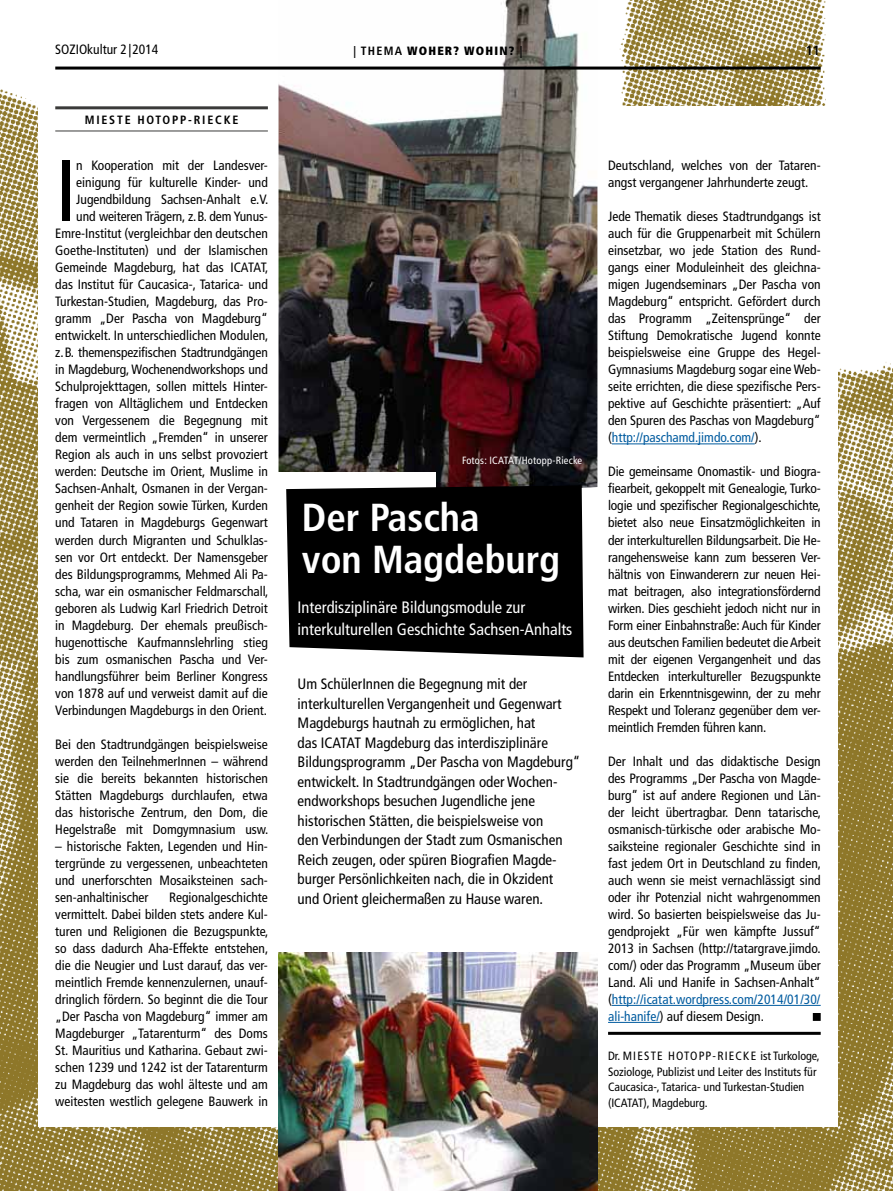
<style>
.page{position:relative;width:893px;height:1191px;background:#fff}
.page>*{position:absolute;margin:0;border:0;box-sizing:border-box;transform-origin:0 0}
.t1{font:condensed 86.55px "Frutiger LT Com";color:#000}
.t2{font:700 condensed 39px/42px "Frutiger LT Com";color:#fff}
.t3{font:condensed 16.5px/22.5px "Frutiger LT Com";color:#fff}
.t4{font:condensed 15px/19.5px "Frutiger LT Com";color:#000}
.t5{font:condensed 13.5px/17px "Frutiger LT Com";color:#000;text-align:justify}
.t6{font:700 condensed 13.5px "Frutiger LT Com";color:#000}
.t7{font:condensed 12px/15.5px "Frutiger LT Com";color:#000}
.t8{font:900 condensed 12px "Frutiger LT Com";letter-spacing:.1em;color:#000}
.t9{font:700 condensed 12px "Frutiger LT Com";letter-spacing:.15em;color:#000}
.t10{font:condensed 10.5px "Frutiger LT Com";letter-spacing:.02em;color:#fff}
.s1{font-weight:700}
.s2{color:#005b9f}
</style>
<div class="page">
<img style="left:0;top:0;width:893px;height:1191px">
<div style="left:38px;top:106px;width:800px;height:1021px;background:#fff"></div>
<img style="left:279px;top:0;width:318px;height:488px">
<hr style="left:55px;top:67px;width:766px;height:3px;background:#000">
<div style="left:268px;top:472px;width:168px;height:196px;background:#fff"></div>
<div style="left:286px;top:485px;width:298px;height:172px;background:#000"></div>
<hr style="left:55px;top:106px;width:213px;height:3px;background:#3a3a39">
<hr style="left:55px;top:131px;width:213px;height:1px;background:#3a3a39">
<hr style="left:612px;top:443px;width:143px;height:1px;background:#005b9f">
<hr style="left:612px;top:1005px;width:209px;height:1px;background:#005b9f">
<hr style="left:608px;top:1022px;width:52px;height:1px;background:#005b9f">
<hr style="left:608px;top:1031px;width:213px;height:3px;background:#000">
<svg style="left:813px;top:1013px;width:8px;height:8px"></svg>
<img style="left:279px;top:952px;width:318px;height:239px">
<p class="t5" style="left:55px;top:41px;width:105px">SOZIOkultur 2|2014</p>
<p class="t8" style="left:353px;top:44px;width:171px"><span class="s1">| THEMA</span> WOHER? WOHIN? <span class="s1">|</span></p>
<p class="t6" style="left:806px;top:42px;width:16px">11</p>
<p class="t9" style="left:85px;top:113px;width:155px">MIESTE HOTOPP-RIECKE</p>
<p class="t5" style="left:55px;top:157px;width:215px;text-align:right">n Kooperation mit der Landesver&shy;einigung für kulturelle Kinder- und Jugendbildung Sachsen-Anhalt e.V. und weiteren Trägern, z.B. dem Yunus-Emre-Institut (vergleichbar den deutschen Goethe-Instituten) und der Islamischen Gemeinde Magdeburg, hat das ICATAT, das Institut für Caucasica-, Tatarica- und Turkestan-Studien, Magdeburg, das Pro&shy;gramm „Der Pascha von Magdeburg“ entwickelt. In unterschiedlichen Modulen, z.B. themenspezifischen Stadtrundgängen in Magdeburg, Wochenendworkshops und Schulprojekttagen, sollen mittels Hinter&shy;fragen von Alltäglichem und Entdecken von Vergessenem die Begegnung mit dem vermeintlich „Fremden“ in unserer Region als auch in uns selbst provoziert werden: Deutsche im Orient, Muslime in Sachsen-Anhalt, Osmanen in der Vergan&shy;genheit der Region sowie Türken, Kurden und Tataren in Magdeburgs Gegenwart werden durch Migranten und Schulklas&shy;sen vor Ort entdeckt. Der Namensgeber des Bildungsprogramms, Mehmed Ali Pa&shy;scha, war ein osmanischer Feldmarschall, geboren als Ludwig Karl Friedrich Detroit in Magdeburg. Der ehemals preußisch&shy;hugenottische Kaufmannslehrling stieg bis zum osmanischen Pascha und Ver&shy;handlungsführer beim Berliner Kongress von 1878 auf und verweist damit auf die Verbindungen Magdeburgs in den Orient.</p>
<p class="t5" style="left:55px;top:735px;width:215px">Bei den Stadtrundgängen beispielsweise werden den TeilnehmerInnen – während sie die bereits bekannten historischen Stätten Magdeburgs durchlaufen, etwa das historische Zentrum, den Dom, die Hegelstraße mit Domgymnasium usw.</p>
<p class="t5" style="left:55px;top:837px;width:214px">– historische Fakten, Legenden und Hin&shy;tergründe zu vergessenen, unbeachteten und unerforschten Mosaiksteinen sach&shy;sen-anhaltinischer</p>
<h1 class="t1" style="left:55px;top:141px;width:22px">I</h1>
<p class="t5" style="left:55px;top:888px;width:215px;text-indent:114px">Regionalgeschichte vermittelt. Dabei bilden stets andere Kul&shy;turen und Religionen die Bezugspunkte, so dass dadurch Aha-Effekte entstehen, die die Neugier und Lust darauf, das ver&shy;meintlich Fremde kennenzulernen, unauf&shy;dringlich fördern. So beginnt die die Tour „Der Pascha von Magdeburg“ immer am Magdeburger „Tatarenturm“ des Doms St. Mauritius und Katharina. Gebaut zwi&shy;schen 1239 und 1242 ist der Tatarenturm zu Magdeburg das wohl älteste und am weitesten westlich gelegene Bauwerk in</p>
<p class="t10" style="left:462px;top:454px;width:122px">Fotos: ICATAT/Hotopp-Riecke</p>
<h2 class="t2" style="left:302px;top:497px;width:260px">Der Pascha<br>von Magdeburg</h2>
<p class="t3" style="left:298px;top:596px;width:276px">Interdisziplinäre Bildungsmodule zur interkulturellen Geschichte Sachsen-Anhalts</p>
<p class="t4" style="left:298px;top:674px;width:284px">Um SchülerInnen die Begegnung mit der interkulturellen Vergangenheit und Gegenwart Magdeburgs hautnah zu ermöglichen, hat<br>das ICATAT Magdeburg das interdisziplinäre Bildungsprogramm „Der Pascha von Magdeburg“ entwickelt. In Stadtrundgängen oder Wochen&shy;endworkshops besuchen Jugendliche jene historischen Stätten, die beispielsweise von<br>den Verbindungen der Stadt zum Osmanischen Reich zeugen, oder spüren Biografien Magde&shy;burger Persönlichkeiten nach, die in Okzident<br>und Orient gleichermaßen zu Hause waren.</p>
<p class="t5" style="left:608px;top:157px;width:214px">Deutschland, welches von der Tataren&shy;angst vergangener Jahrhunderte zeugt.</p>
<p class="t5" style="left:608px;top:208px;width:214px">Jede Thematik dieses Stadtrundgangs ist auch für die Gruppenarbeit mit Schülern einsetzbar, wo jede Station des Rund&shy;gangs einer Moduleinheit des gleichna&shy;migen Jugendseminars „Der Pascha von Magdeburg“ entspricht. Gefördert durch das Programm „Zeitensprünge“ der Stiftung Demokratische Jugend konnte beispielsweise eine Gruppe des Hegel-Gymnasiums Magdeburg sogar eine Web&shy;seite errichten, die diese spezifische Pers&shy;pektive auf Geschichte präsentiert: „Auf den Spuren des Paschas von Magdeburg“ (<span class="s2">http://paschamd.jimdo.com/</span>).</p>
<p class="t5" style="left:608px;top:463px;width:215px">Die gemeinsame Onomastik- und Biogra&shy;fiearbeit, gekoppelt mit Genealogie, Turko&shy;logie und spezifischer Regionalgeschichte, bietet also neue Einsatzmöglichkeiten in der interkulturellen Bildungsarbeit. Die He&shy;rangehensweise kann zum besseren Ver&shy;hältnis von Einwanderern zur neuen Hei&shy;mat beitragen, also integrationsfördernd wirken. Dies geschieht jedoch nicht nur in Form einer Einbahnstraße: Auch für Kinder aus deutschen Familien bedeutet die Arbeit mit der eigenen Vergangenheit und das Entdecken interkultureller Bezugspunkte darin ein Erkenntnisgewinn, der zu mehr Respekt und Toleranz gegenüber dem ver&shy;meintlich Fremden führen kann.</p>
<p class="t5" style="left:608px;top:752px;width:215px">Der Inhalt und das didaktische Design des Programms „Der Pascha von Magde&shy;burg” ist auf andere Regionen und Län&shy;der leicht übertragbar. Denn tatarische, osmanisch-türkische oder arabische Mo&shy;saiksteine regionaler Geschichte sind in fast jedem Ort in Deutschland zu finden, auch wenn sie meist vernachlässigt sind oder ihr Potenzial nicht wahrgenommen wird. So basierten beispielsweise das Ju&shy;gendprojekt „Für wen kämpfte Jussuf“ 2013 in Sachsen (http://tatargrave.jimdo. com/) oder das Programm „Museum über Land. Ali und Hanife in Sachsen-Anhalt“ (<span class="s2">http://icatat.wordpress.com/2014/01/30/ ali-hanife/</span>) auf diesem Design.</p>
<p class="t7" style="left:608px;top:1048px;width:213px">Dr. MIESTE HOTOPP-RIECKE ist Turkologe, Soziologe, Publizist und Leiter des Instituts für Caucasica-, Tatarica- und Turkestan-Studien (ICATAT), Magdeburg.</p>
</div>
